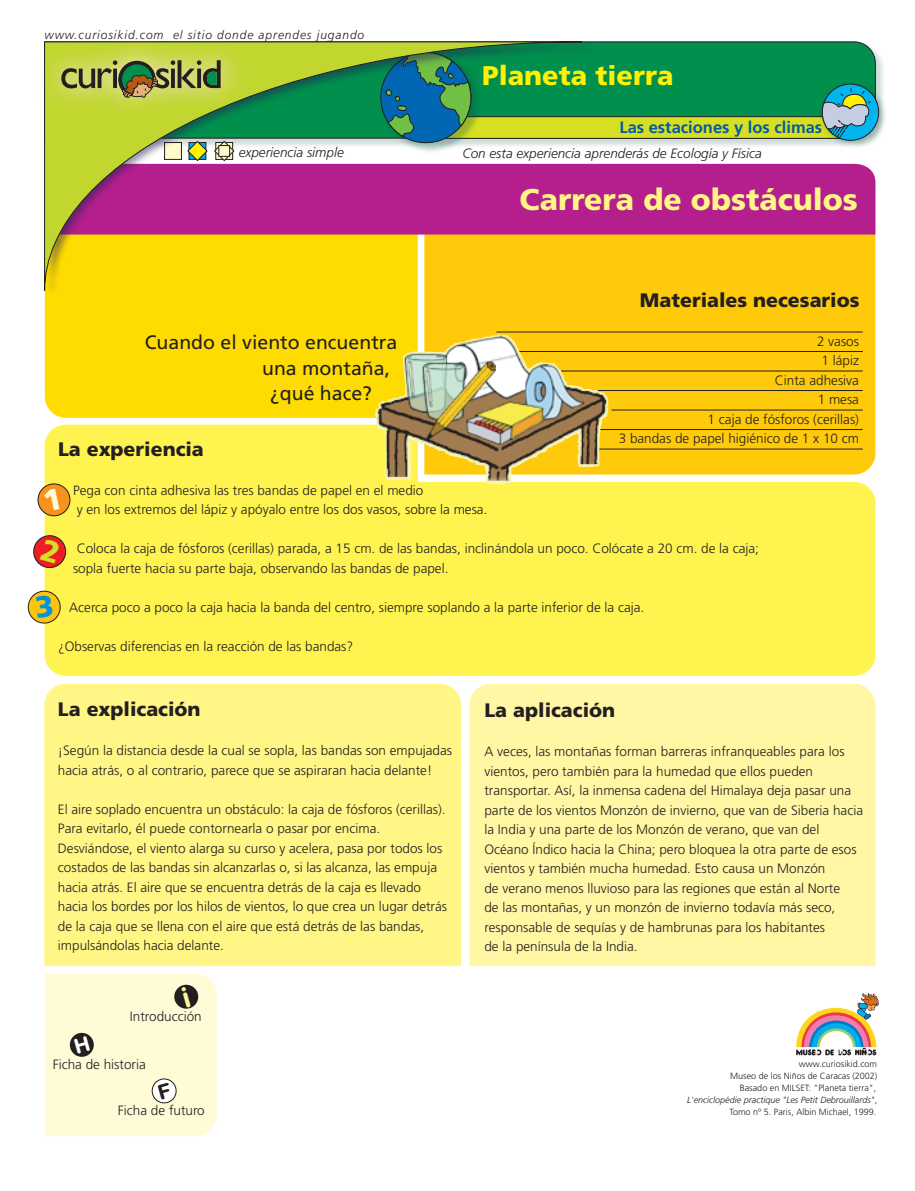
<style>
.page{position:relative;width:915px;height:1191px;background:#fff}
.page>*{position:absolute;margin:0;border:0;box-sizing:border-box;transform-origin:0 0}
.t1{font:900 30px "Frutiger";color:#fff685}
.t2{font:900 27px "Frutiger";color:#fff101}
.t3{font:900 19.5px "Frutiger";color:#231f20}
.t4{font:19.5px "Frutiger";color:#231f20}
.t5{font:700 16.5px "Frutiger";color:#015aaa}
.t6{font:300 13.5px/19.5px "Frutiger";color:#231f20}
.t7{font:italic 300 13.5px "Frutiger";color:#231f20}
.t8{font:italic 300 12px "Frutiger";letter-spacing:.075em;color:#231f20}
.t9{font:300 9px/12px "Frutiger";color:#231f20;text-align:right}
.s1{font-style:italic}
</style>
<div class="page">
<div style="left:469px;top:683px;width:406px;height:283px;background:#fff7a4"></div>
<div style="left:44px;top:683px;width:417px;height:283px;background:#fff685"></div>
<div style="left:45px;top:424px;width:830px;height:252px;background:#fff34f"></div>
<div style="left:424px;top:234px;width:451px;height:240px;background:#feca0a"></div>
<div style="left:45px;top:296px;width:372px;height:122px;background:#ffdc01"></div>
<div style="left:596px;top:164px;width:279px;height:70px;background:#b41e8d"></div>
<img style="left:596px;top:51px;width:287px;height:95px">
<svg style="left:596px;top:41px;width:279px;height:11px;background:#118a52"></svg>
<svg style="left:611px;top:409px;width:251px;height:1px"></svg>
<svg style="left:608px;top:429px;width:254px;height:1px"></svg>
<svg style="left:608px;top:448px;width:254px;height:1px"></svg>
<svg style="left:608px;top:390px;width:254px;height:1px"></svg>
<svg style="left:608px;top:370px;width:254px;height:1px"></svg>
<svg style="left:608px;top:351px;width:254px;height:1px"></svg>
<svg style="left:496px;top:331px;width:366px;height:1px"></svg>
<svg style="left:796px;top:993px;width:82px;height:62px"></svg>
<img style="left:818px;top:81px;width:67px;height:66px">
<img style="left:44px;top:41px;width:552px;height:255px">
<svg style="left:44px;top:41px;width:538px;height:250px;background:#c28a5c"></svg>
<img style="left:44px;top:41px;width:10px;height:104px">
<img style="left:54px;top:41px;width:5px;height:104px">
<img style="left:214px;top:41px;width:65px;height:104px">
<img style="left:59px;top:41px;width:155px;height:111px">
<svg style="left:61px;top:60px;width:159px;height:38px;background:#919a4a"></svg>
<svg style="left:384px;top:52px;width:491px;height:87px;background:#329853"></svg>
<img style="left:374px;top:334px;width:234px;height:150px">
<svg style="left:37px;top:482px;width:34px;height:36px"></svg>
<svg style="left:33px;top:534px;width:34px;height:35px"></svg>
<svg style="left:27px;top:589px;width:34px;height:35px"></svg>
<div style="left:45px;top:974px;width:172px;height:162px;background:#fffbd6"></div>
<p class="t8" style="left:44px;top:28px;width:321px">www.curiosikid.com el sitio donde aprendes jugando</p>
<p class="t7" style="left:239px;top:144px;width:106px">experiencia simple</p>
<h2 class="t2" style="left:482px;top:59px;width:193px">Planeta tierra</h2>
<p class="t5" style="left:619px;top:118px;width:204px">Las estaciones y los climas</p>
<p class="t7" style="left:462px;top:146px;width:301px">Con esta experiencia aprenderás de Ecología y Física</p>
<h1 class="t1" style="left:519px;top:182px;width:339px">Carrera de obstáculos</h1>
<h3 class="t3" style="left:639px;top:288px;width:221px">Materiales necesarios</h3>
<h3 class="t4" style="left:145px;top:331px;width:254px">Cuando el viento encuentra</h3>
<h3 class="t4" style="left:262px;top:356px;width:129px">una montaña,</h3>
<h3 class="t4" style="left:270px;top:382px;width:103px">¿qué hace?</h3>
<p class="t6" style="left:618px;top:331px;width:242px;text-align:right">2 vasos<br>1 lápiz<br>Cinta adhesiva<br>1 mesa<br>1 caja de fósforos (cerillas)<br>3 bandas de papel higiénico de 1 x 10 cm</p>
<h3 class="t3" style="left:58px;top:437px;width:147px">La experiencia</h3>
<p class="t6" style="left:73px;top:480px;width:416px">Pega con cinta adhesiva las tres bandas de papel en el medio<br>y en los extremos del lápiz y apóyalo entre los dos vasos, sobre la mesa.</p>
<p class="t6" style="left:73px;top:539px;width:687px">Coloca la caja de fósforos (cerillas) parada, a 15 cm. de las bandas, inclinándola un poco. Colócate a 20 cm. de la caja; sopla fuerte hacia su parte baja, observando las bandas de papel.</p>
<p class="t6" style="left:69px;top:597px;width:576px">Acerca poco a poco la caja hacia la banda del centro, siempre soplando a la parte inferior de la caja.</p>
<p class="t6" style="left:58px;top:636px;width:297px">¿Observas diferencias en la reacción de las bandas?</p>
<h3 class="t3" style="left:58px;top:697px;width:144px">La explicación</h3>
<p class="t6" style="left:58px;top:741px;width:395px">¡Según la distancia desde la cual se sopla, las bandas son empujadas hacia atrás, o al contrario, parece que se aspiraran hacia delante!</p>
<p class="t6" style="left:58px;top:799px;width:390px">El aire soplado encuentra un obstáculo: la caja de fósforos (cerillas).<br>Para evitarlo, él puede contornearla o pasar por encima.<br>Desviándose, el viento alarga su curso y acelera, pasa por todos los costados de las bandas sin alcanzarlas o, si las alcanza, las empuja hacia atrás. El aire que se encuentra detrás de la caja es llevado hacia los bordes por los hilos de vientos, lo que crea un lugar detrás de la caja que se llena con el aire que está detrás de las bandas, impulsándolas hacia delante.</p>
<p class="t6" style="left:130px;top:1006px;width:73px">Introducción</p>
<p class="t6" style="left:53px;top:1054px;width:95px">Ficha de historia</p>
<p class="t6" style="left:118px;top:1100px;width:88px">Ficha de futuro</p>
<h3 class="t3" style="left:484px;top:699px;width:132px">La aplicación</h3>
<p class="t6" style="left:484px;top:742px;width:380px">A veces, las montañas forman barreras infranqueables para los vientos, pero también para la humedad que ellos pueden transportar. Así, la inmensa cadena del Himalaya deja pasar una parte de los vientos Monzón de invierno, que van de Siberia hacia la India y una parte de los Monzón de verano, que van del Océano Índico hacia la China; pero bloquea la otra parte de esos vientos y también mucha humedad. Esto causa un Monzón<br>de verano menos lluvioso para las regiones que están al Norte<br>de las montañas, y un monzón de invierno todavía más seco, responsable de sequías y de hambrunas para los habitantes<br>de la península de la India.</p>
<p class="t9" style="left:687px;top:1057px;width:191px">www.curiosikid.com<br>Museo de los Niños de Caracas (2002)<br>Basado en MILSET: "Planeta tierra", <span class="s1">L'enciclopédie practique "Les Petit Debrouillards"</span>, Tomo nº 5. Paris, Albin Michael, 1999.</p>
</div>
